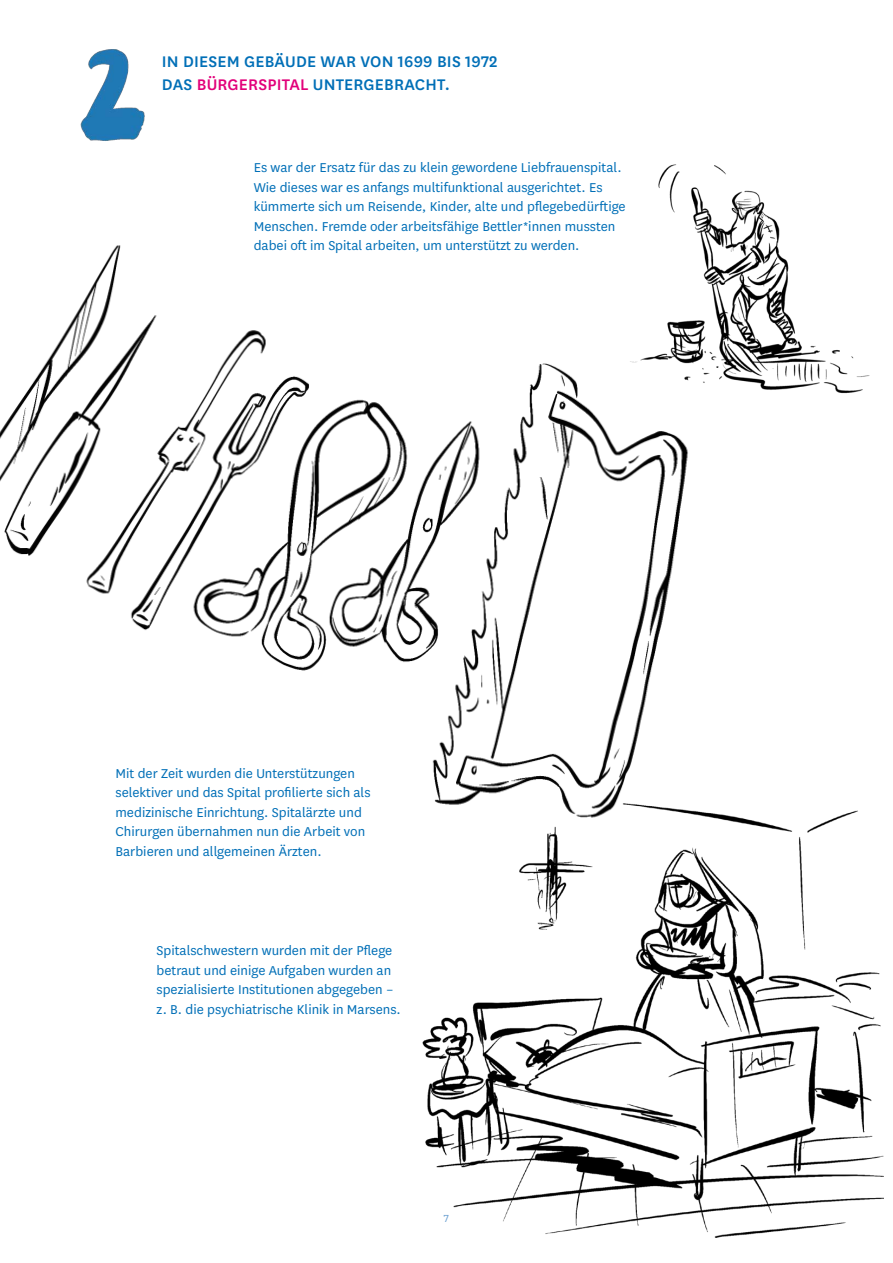
<style>
.page{position:relative;width:893px;height:1263px;background:#fff}
.page>*{position:absolute;margin:0;border:0;box-sizing:border-box;transform-origin:0 0}
.t1{font:500 18px/22.5px "National Uni Fr";letter-spacing:.01em;color:#006fb7}
.t2{font:15px/19.5px "National Uni Fr";color:#006fb7}
.t3{font:12px "National Uni Fr";color:#6ea2d2}
.s1{color:#e2007a}
</style>
<div class="page">
<img style="left:422px;top:810px;width:461px;height:428px">
<img style="left:0;top:245px;width:714px;height:673px">
<img style="left:611px;top:164px;width:259px;height:235px">
<div style="left:343px;top:212px;width:261px;height:113px;background:#fff"></div>
<img style="left:80px;top:49px;width:65px;height:92px">
<p class="t1" style="left:162px;top:50px;width:337px">IN DIESEM GEBÄUDE WAR VON 1699 BIS 1972<br>DAS <span class="s1">BÜRGERSPITAL</span> UNTERGEBRACHT.</p>
<p class="t2" style="left:254px;top:157px;width:374px">Es war der Ersatz für das zu klein gewordene Liebfrauenspital.<br>Wie dieses war es anfangs multifunktional ausgerichtet. Es kümmerte sich um Reisende, Kinder, alte und pflegebedürftige Menschen. Fremde oder arbeitsfähige Bettler*innen mussten dabei oft im Spital arbeiten, um unterstützt zu werden.</p>
<p class="t2" style="left:116px;top:763px;width:257px">Mit der Zeit wurden die Unterstützungen selektiver und das Spital profilierte sich als medizinische Einrichtung. Spitalärzte und Chirurgen übernahmen nun die Arbeit von Barbieren und allgemeinen Ärzten.</p>
<p class="t2" style="left:157px;top:940px;width:246px">Spitalschwestern wurden mit der Pflege betraut und einige Aufgaben wurden an spezialisierte Institutionen abgegeben – z. B. die psychiatrische Klinik in Marsens.</p>
<p class="t3" style="left:444px;top:1210px;width:7px">7</p>
</div>
